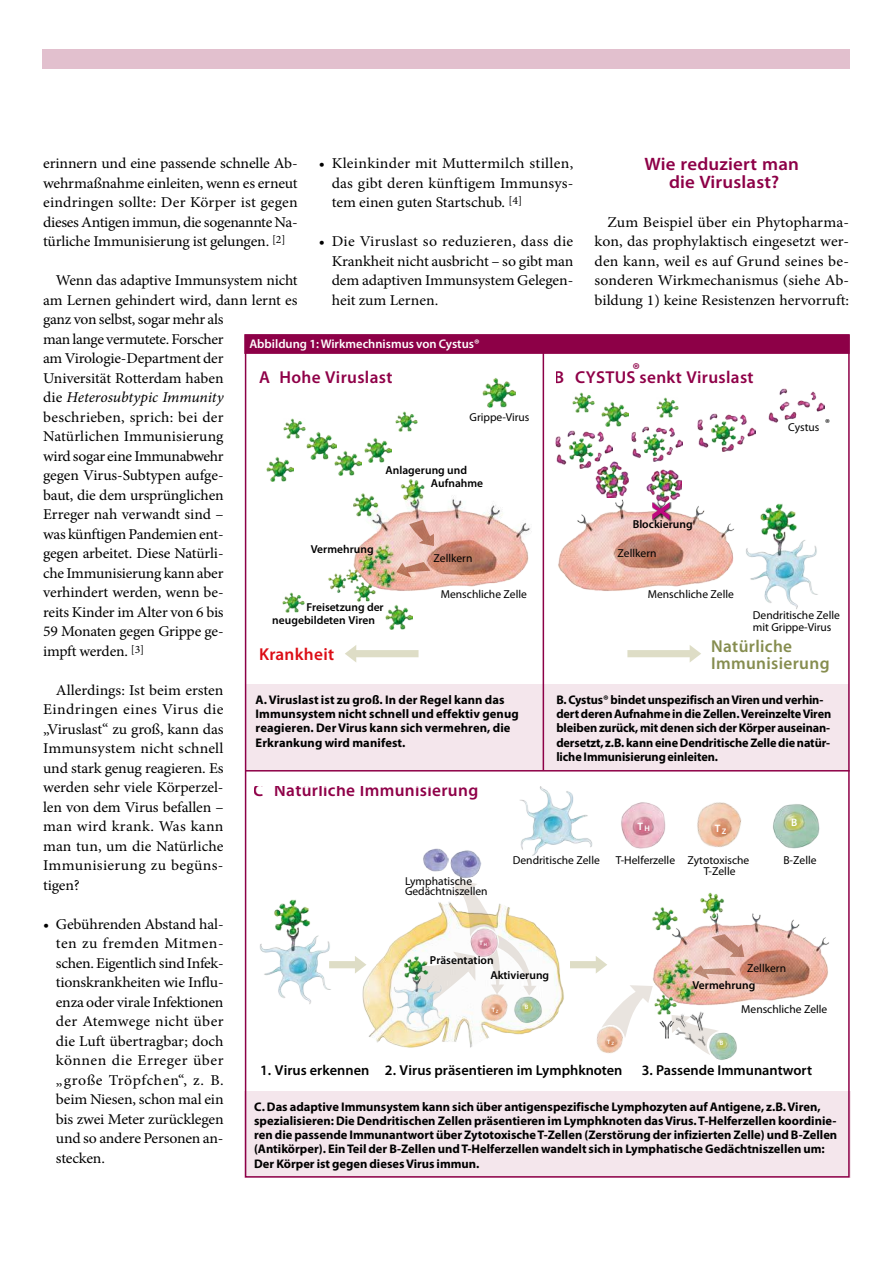
<style>
.page{position:relative;width:893px;height:1263px;background:#fff}
.page>*{position:absolute;margin:0;border:0;box-sizing:border-box;transform-origin:0 0}
.t1{font:600 18px/18px "Myriad Pro";letter-spacing:.01em;color:#8d0047;text-align:center;scale:1.05 1}
.t2{font:600 17.25px "Myriad Pro";letter-spacing:.02em;color:#8f0048}
.t3{font:600 17.25px/16.5px "Myriad Pro";letter-spacing:.02em;color:#868d4f}
.t4{font:600 17.25px "Myriad Pro";letter-spacing:.02em;color:#dc0d15}
.t5{font:600 17.25px "Myriad Pro";color:#8d0047}
.t6{font:15px/19.5px "Minion Pro";letter-spacing:-.01em;color:#000;text-align:justify;scale:1.05 1}
.t7{font:15px/19.5px "Minion Pro";letter-spacing:-.01em;color:#000;scale:1.04 1}
.t8{font:600 14.4px "Myriad Pro";color:#000}
.t9{font:700 12.6px/14.2px "Myriad Pro";color:#000}
.t10{font:600 12.6px "Myriad Pro";color:#fff}
.t11{font:11.55px/10.8px "Myriad Pro";color:#000}
.t12{font:600 11.55px/13.4px "Myriad Pro";color:#000}
.t13{font:600 10.8px "Myriad Pro";color:#fff}
.t14{font:600 6.3px "Myriad Pro";color:#fff}
.s1{font-style:italic}
</style>
<div class="page">
<div style="left:43px;top:50px;width:807px;height:19px;background:#e2c0ce"></div>
<div style="left:244px;top:1091px;width:606px;height:87px;background:#f4e6ec"></div>
<div style="left:245px;top:684px;width:305px;height:87px;background:#f4e6ec"></div>
<div style="left:546px;top:684px;width:303px;height:87px;background:#f4e6ec"></div>
<img style="left:362px;top:925px;width:202px;height:123px">
<img style="left:260px;top:899px;width:71px;height:105px">
<img style="left:520px;top:786px;width:73px;height:70px">
<img style="left:652px;top:892px;width:177px;height:114px">
<svg style="left:712px;top:934px;width:32px;height:23px"></svg>
<svg style="left:694px;top:965px;width:42px;height:14px"></svg>
<img style="left:708px;top:1030px;width:31px;height:31px;border-radius:15px">
<svg style="left:603px;top:985px;width:50px;height:49px"></svg>
<img style="left:618px;top:801px;width:50px;height:50px;border-radius:25px">
<img style="left:449px;top:846px;width:32px;height:33px;border-radius:16px">
<img style="left:423px;top:848px;width:26px;height:24px">
<img style="left:772px;top:801px;width:51px;height:50px;border-radius:25px">
<img style="left:513px;top:994px;width:30px;height:31px;border-radius:15px">
<img style="left:697px;top:802px;width:45px;height:45px">
<img style="left:477px;top:1002px;width:34px;height:24px">
<img style="left:596px;top:1025px;width:30px;height:29px">
<img style="left:659px;top:1020px;width:13px;height:18px">
<svg style="left:672px;top:1015px;width:47px;height:40px"></svg>
<img style="left:690px;top:1011px;width:19px;height:22px">
<img style="left:390px;top:955px;width:58px;height:73px">
<img style="left:655px;top:994px;width:22px;height:20px">
<svg style="left:411px;top:879px;width:125px;height:123px"></svg>
<svg style="left:329px;top:956px;width:37px;height:17px"></svg>
<svg style="left:570px;top:956px;width:37px;height:17px"></svg>
<img style="left:596px;top:461px;width:32px;height:35px">
<img style="left:646px;top:469px;width:36px;height:27px">
<img style="left:746px;top:503px;width:72px;height:106px">
<img style="left:291px;top:475px;width:240px;height:130px">
<img style="left:558px;top:496px;width:176px;height:95px">
<svg style="left:345px;top:645px;width:74px;height:17px"></svg>
<svg style="left:627px;top:645px;width:74px;height:17px"></svg>
<img style="left:335px;top:450px;width:27px;height:25px">
<img style="left:602px;top:401px;width:27px;height:25px">
<img style="left:396px;top:412px;width:21px;height:20px">
<img style="left:656px;top:398px;width:22px;height:20px">
<img style="left:283px;top:418px;width:22px;height:20px">
<img style="left:572px;top:393px;width:22px;height:19px">
<img style="left:282px;top:593px;width:22px;height:20px">
<img style="left:267px;top:457px;width:27px;height:25px">
<img style="left:556px;top:430px;width:57px;height:39px">
<img style="left:631px;top:427px;width:52px;height:34px">
<img style="left:698px;top:413px;width:57px;height:39px">
<img style="left:768px;top:389px;width:57px;height:34px">
<img style="left:386px;top:604px;width:27px;height:25px">
<img style="left:365px;top:437px;width:27px;height:25px">
<img style="left:306px;top:432px;width:31px;height:27px">
<img style="left:482px;top:377px;width:33px;height:31px">
<svg style="left:652px;top:502px;width:19px;height:20px"></svg>
<svg style="left:652px;top:502px;width:17px;height:18px"></svg>
<svg style="left:409px;top:520px;width:25px;height:26px"></svg>
<svg style="left:396px;top:562px;width:34px;height:16px"></svg>
<div style="left:244px;top:334px;width:606px;height:20px;background:#8d0047"></div>
<hr style="left:543px;top:341px;width:1px;height:429px;background:#8d0047">
<hr style="left:245px;top:770px;width:605px;height:1px;background:#8d0047">
<p class="t1" style="left:645px;top:154px;width:149px">Wie reduziert man die Viruslast?</p>
<p class="t6" style="left:595px;top:212px;width:244px;text-indent:13px">Zum Beispiel über ein Phytopharma&shy;kon, das prophylaktisch eingesetzt wer&shy;den kann, weil es auf Grund seines be&shy;sonderen Wirkmechanismus (siehe Ab&shy;bildung 1) keine Resistenzen hervorruft:</p>
<p class="t6" style="left:43px;top:154px;width:244px">erinnern und eine passende schnelle Ab&shy;wehrmaßnahme einleiten, wenn es erneut eindringen sollte: Der Körper ist gegen dieses Antigen immun, die sogenannte Na&shy;türliche Immunisierung ist gelungen. <sup>[2]</sup></p>
<p class="t7" style="left:43px;top:271px;width:246px;text-indent:13px">Wenn das adaptive Immunsystem nicht am Lernen gehindert wird, dann lernt es ganz von selbst, sogar mehr als<br>man lange vermutete. Forscher<br>am Virologie-Department der<br>Universität Rotterdam haben<br>die <span class="s1">Heterosubtypic Immunity </span>beschrieben, sprich: bei der<br>Natürlichen Immunisierung<br>wird sogar eine Immunabwehr<br>gegen Virus-Subtypen aufge-<br>baut, die dem ursprünglichen<br>Erreger nah verwandt sind –<br>was künftigen Pandemien ent-<br>gegen arbeitet. Diese Natürli-<br>che Immunisierung kann aber<br>verhindert werden, wenn be-<br>reits Kinder im Alter von 6 bis<br>59 Monaten gegen Grippe ge-<br>impft werden. <sup>[3]</sup></p>
<p class="t6" style="left:43px;top:680px;width:173px;text-indent:13px">Allerdings: Ist beim ersten Eindringen eines Virus die „Viruslast“ zu groß, kann das Immunsystem nicht schnell und stark genug reagieren. Es werden sehr viele Körperzel&shy;len von dem Virus befallen – man wird krank. Was kann man tun, um die Natürliche Immunisierung zu begüns&shy;tigen?</p>
<p class="t6" style="left:56px;top:914px;width:161px;text-indent:-13px">• Gebührenden Abstand hal&shy;ten zu fremden Mitmen&shy;schen. Eigentlich sind Infek&shy;tionskrankheiten wie Influ&shy;enza oder virale Infektionen der Atemwege nicht über die Luft übertragbar; doch können die Erreger über „große Tröpfchen“, z. B. beim Niesen, schon mal ein bis zwei Meter zurücklegen und so andere Personen an&shy;stecken.</p>
<p class="t6" style="left:332px;top:154px;width:232px;text-indent:-13px">• Kleinkinder mit Muttermilch stillen, das gibt deren künftigem Immunsys&shy;tem einen guten Startschub. <sup>[4]</sup></p>
<p class="t6" style="left:332px;top:232px;width:232px;text-indent:-13px">• Die Viruslast so reduzieren, dass die Krankheit nicht ausbricht – so gibt man dem adaptiven Immunsystem Gelegen&shy;heit zum Lernen.</p>
<p class="t10" style="left:249px;top:336px;width:232px">Abbildung 1: Wirkmechnismus von Cystus®</p>
<p class="t5" style="left:632px;top:358px;width:9px">®</p>
<p class="t2" style="left:259px;top:366px;width:135px">A Hohe Viruslast</p>
<p class="t2" style="left:555px;top:366px;width:200px">B CYSTUS senkt Viruslast</p>
<p class="t11" style="left:470px;top:411px;width:61px">Grippe-Virus</p>
<p class="t11" style="left:788px;top:422px;width:43px">Cystus ®</p>
<p class="t12" style="left:431px;top:463px;width:54px;text-indent:-45px">Anlagerung und<br>Aufnahme</p>
<p class="t12" style="left:633px;top:517px;width:62px">Blockierung</p>
<p class="t12" style="left:311px;top:542px;width:64px">Vermehrung</p>
<p class="t11" style="left:618px;top:547px;width:41px">Zellkern</p>
<p class="t11" style="left:433px;top:553px;width:41px">Zellkern</p>
<p class="t11" style="left:441px;top:588px;width:88px">Menschliche Zelle</p>
<p class="t11" style="left:648px;top:588px;width:88px">Menschliche Zelle</p>
<p class="t12" style="left:272px;top:600px;width:113px;text-indent:34px">Freisetzung der neugebildeten Viren</p>
<p class="t11" style="left:753px;top:609px;width:88px;line-height:12.3px">Dendritische Zelle mit Grippe-Virus</p>
<p class="t4" style="left:259px;top:643px;width:77px">Krankheit</p>
<p class="t3" style="left:711px;top:638px;width:120px">Natürliche<br>Immunisierung</p>
<p class="t9" style="left:256px;top:692px;width:265px">A. Viruslast ist zu groß. In der Regel kann das Immunsystem nicht schnell und effektiv genug reagieren. Der Virus kann sich vermehren, die Erkrankung wird manifest.</p>
<p class="t9" style="left:556px;top:692px;width:276px">B. Cystus® bindet unspezifisch an Viren und verhin&shy;dert deren Aufnahme in die Zellen. Vereinzelte Viren bleiben zurück, mit denen sich der Körper auseinan&shy;dersetzt, z.B. kann eine Dendritische Zelle die natür&shy;liche Immunisierung einleiten.</p>
<p class="t2" style="left:254px;top:779px;width:226px">C Natürliche Immunisierung</p>
<p class="t13" style="left:791px;top:815px;width:8px">B</p>
<p class="t13" style="left:637px;top:819px;width:14px">T<sub>H</sub></p>
<p class="t13" style="left:715px;top:822px;width:13px">T<sub>Z</sub></p>
<p class="t11" style="left:513px;top:854px;width:88px">Dendritische Zelle</p>
<p class="t11" style="left:616px;top:854px;width:61px">T-Helferzelle</p>
<p class="t11" style="left:687px;top:854px;width:63px">Zytotoxische</p>
<p class="t11" style="left:783px;top:854px;width:35px">B-Zelle</p>
<p class="t11" style="left:704px;top:866px;width:33px">T-Zelle</p>
<p class="t11" style="left:405px;top:875px;width:84px">Lymphatische<br>Gedächtniszellen</p>
<p class="t14" style="left:480px;top:939px;width:9px">T<sub>H</sub></p>
<p class="t12" style="left:430px;top:954px;width:65px">Präsentation</p>
<p class="t11" style="left:747px;top:962px;width:41px">Zellkern</p>
<p class="t12" style="left:490px;top:968px;width:60px">Aktivierung</p>
<p class="t12" style="left:692px;top:978px;width:64px">Vermehrung</p>
<p class="t14" style="left:525px;top:1002px;width:5px">B</p>
<p class="t11" style="left:741px;top:1003px;width:88px">Menschliche Zelle</p>
<p class="t14" style="left:492px;top:1006px;width:8px">T<sub>Z</sub></p>
<p class="t14" style="left:607px;top:1038px;width:8px">T<sub>Z</sub></p>
<p class="t14" style="left:720px;top:1039px;width:5px">B</p>
<p class="t8" style="left:260px;top:1060px;width:364px">1. Virus erkennen 2. Virus präsentieren im Lymphknoten</p>
<p class="t8" style="left:642px;top:1060px;width:172px">3. Passende Immunantwort</p>
<p class="t9" style="left:254px;top:1099px;width:585px">C. Das adaptive Immunsystem kann sich über antigenspezifische Lymphozyten auf Antigene, z.B. Viren, spezialisieren: Die Dendritischen Zellen präsentieren im Lymphknoten das Virus. T-Helferzellen koordinie&shy;ren die passende Immunantwort über Zytotoxische T-Zellen (Zerstörung der infizierten Zelle) und B-Zellen (Antikörper). Ein Teil der B-Zellen und T-Helferzellen wandelt sich in Lymphatische Gedächtniszellen um:<br>Der Körper ist gegen dieses Virus immun.</p>
</div>
